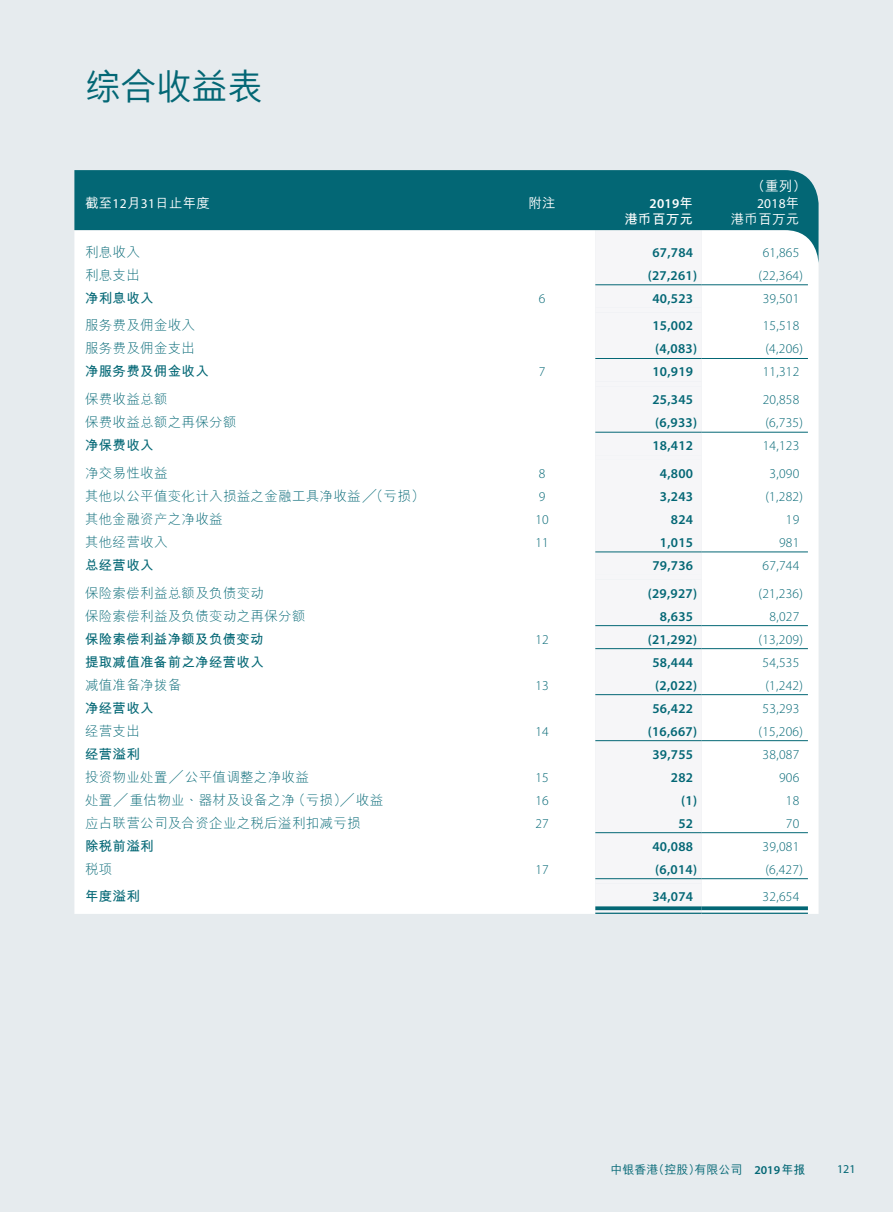
<style>
.page{position:relative;width:893px;height:1212px;background:#e6ebee}
.page>*{position:absolute;margin:0;border:0;box-sizing:border-box;transform-origin:0 0}
.t1{font:500 36px "M Hei HKS";letter-spacing:-.01em;color:#036775}
.t2{font:300 13.5px "M Hei HKS";letter-spacing:.02em;color:#036775}
.t3{font:300 13.5px "Myriad Pro";letter-spacing:.02em;color:#036775}
.t4{font:600 13.5px "Myriad Pro";letter-spacing:.02em;color:#036775}
.t5{font:700 13.5px "M Hei HKS";letter-spacing:.02em;color:#036775}
.t6{font:500 13.5px "M Hei HKS";letter-spacing:.02em;color:#fff}
.t7{font:600 13.5px "Myriad Pro";color:#fff}
.t8{font:13.5px "Myriad Pro";color:#fff}
.t9{font:700 13.5px "M Hei HKS";letter-spacing:.02em;color:#fff}
.t10{font:500 12px "M Hei HKS";color:#036775}
.t11{font:12px "Myriad Pro";color:#036775}
.s1{font-family:"Myriad Pro";font-weight:400}
.s2{font-family:"M Hei HKS";font-weight:700}
.s3{font-family:"M Hei HKS";font-weight:500}
.s4{font-family:"Myriad Pro";font-weight:600}
.s5{font-weight:700}
</style>
<div class="page">
<div style="left:74px;top:264px;width:745px;height:650px;background:#fff"></div>
<div style="left:595px;top:264px;width:107px;height:649px;background:#f6f6f8"></div>
<div style="left:595px;top:308px;width:107px;height:575px;background:#f6f6f8"></div>
<hr style="left:595px;top:284px;width:107px;height:1px;background:#036775">
<hr style="left:702px;top:284px;width:106px;height:1px;background:#036775">
<hr style="left:595px;top:358px;width:107px;height:1px;background:#036775">
<hr style="left:702px;top:358px;width:106px;height:1px;background:#036775">
<hr style="left:595px;top:432px;width:107px;height:1px;background:#036775">
<hr style="left:702px;top:432px;width:106px;height:1px;background:#036775">
<hr style="left:595px;top:551px;width:107px;height:1px;background:#036775">
<hr style="left:702px;top:551px;width:106px;height:1px;background:#036775">
<hr style="left:595px;top:648px;width:107px;height:1px;background:#036775">
<hr style="left:702px;top:648px;width:106px;height:1px;background:#036775">
<hr style="left:595px;top:694px;width:107px;height:1px;background:#036775">
<hr style="left:702px;top:694px;width:106px;height:1px;background:#036775">
<hr style="left:595px;top:740px;width:107px;height:1px;background:#036775">
<hr style="left:702px;top:740px;width:106px;height:1px;background:#036775">
<hr style="left:595px;top:832px;width:107px;height:1px;background:#036775">
<hr style="left:702px;top:832px;width:106px;height:1px;background:#036775">
<hr style="left:595px;top:625px;width:107px;height:1px;background:#036775">
<hr style="left:702px;top:625px;width:106px;height:1px;background:#036775">
<hr style="left:595px;top:878px;width:107px;height:1px;background:#036775">
<hr style="left:702px;top:878px;width:106px;height:1px;background:#036775">
<svg style="left:74px;top:170px;width:745px;height:94px;background:#5d9da6"></svg>
<svg style="left:595px;top:906px;width:107px;height:4px"></svg>
<hr style="left:595px;top:913px;width:107px;height:1px;background:#036775">
<svg style="left:702px;top:906px;width:106px;height:4px"></svg>
<hr style="left:702px;top:913px;width:106px;height:1px;background:#036775">
<h1 class="t1" style="left:85px;top:61px;width:180px">綜合收益表</h1>
<p class="t6" style="left:751px;top:176px;width:56px">（重列）</p>
<p class="t6" style="left:85px;top:193px;width:127px">截至<span class="s1">12</span>月<span class="s1">31</span>日止年度</p>
<p class="t6" style="left:528px;top:193px;width:29px">附註</p>
<p class="t7" style="left:650px;top:194px;width:45px">2019<span class="s2">年</span></p>
<p class="t8" style="left:757px;top:195px;width:44px">2018<span class="s3">年</span></p>
<p class="t9" style="left:624px;top:209px;width:70px">港幣百萬元</p>
<p class="t6" style="left:731px;top:209px;width:70px">港幣百萬元</p>
<p class="t2" style="left:85px;top:242px;width:56px">利息收入</p>
<p class="t4" style="left:652px;top:243px;width:42px">67,784</p>
<p class="t3" style="left:763px;top:244px;width:38px">61,865</p>
<p class="t2" style="left:85px;top:265px;width:56px">利息支出</p>
<p class="t4" style="left:648px;top:267px;width:51px">(27,261)</p>
<p class="t3" style="left:758px;top:267px;width:46px">(22,364)</p>
<p class="t5" style="left:85px;top:288px;width:70px">淨利息收入</p>
<p class="t3" style="left:539px;top:290px;width:8px">6</p>
<p class="t4" style="left:652px;top:290px;width:42px">40,523</p>
<p class="t3" style="left:763px;top:290px;width:38px">39,501</p>
<p class="t2" style="left:85px;top:316px;width:112px">服務費及佣金收入</p>
<p class="t4" style="left:652px;top:317px;width:42px">15,002</p>
<p class="t3" style="left:763px;top:318px;width:38px">15,518</p>
<p class="t2" style="left:85px;top:339px;width:112px">服務費及佣金支出</p>
<p class="t4" style="left:655px;top:340px;width:43px">(4,083)</p>
<p class="t3" style="left:765px;top:341px;width:39px">(4,206)</p>
<p class="t5" style="left:85px;top:362px;width:125px">淨服務費及佣金收入</p>
<p class="t3" style="left:539px;top:364px;width:8px">7</p>
<p class="t4" style="left:652px;top:363px;width:42px">10,919</p>
<p class="t3" style="left:763px;top:364px;width:38px">11,312</p>
<p class="t2" style="left:85px;top:390px;width:84px">保費收益總額</p>
<p class="t4" style="left:652px;top:391px;width:42px">25,345</p>
<p class="t3" style="left:763px;top:391px;width:38px">20,858</p>
<p class="t2" style="left:85px;top:413px;width:153px">保費收益總額之再保分額</p>
<p class="t4" style="left:655px;top:414px;width:43px">(6,933)</p>
<p class="t3" style="left:765px;top:414px;width:39px">(6,735)</p>
<p class="t5" style="left:85px;top:435px;width:70px">淨保費收入</p>
<p class="t4" style="left:652px;top:437px;width:42px">18,412</p>
<p class="t3" style="left:763px;top:437px;width:38px">14,123</p>
<p class="t2" style="left:85px;top:463px;width:84px">淨交易性收益</p>
<p class="t3" style="left:539px;top:465px;width:8px">8</p>
<p class="t4" style="left:660px;top:465px;width:35px">4,800</p>
<p class="t3" style="left:769px;top:465px;width:31px">3,090</p>
<p class="t2" style="left:85px;top:486px;width:341px">其他以公平值變化計入損益之金融工具淨收益 ╱（虧損）</p>
<p class="t3" style="left:539px;top:488px;width:8px">9</p>
<p class="t4" style="left:660px;top:488px;width:35px">3,243</p>
<p class="t3" style="left:765px;top:488px;width:39px">(1,282)</p>
<p class="t2" style="left:85px;top:509px;width:139px">其他金融資產之淨收益</p>
<p class="t3" style="left:535px;top:511px;width:15px">10</p>
<p class="t4" style="left:671px;top:511px;width:24px">824</p>
<p class="t3" style="left:786px;top:511px;width:15px">19</p>
<p class="t2" style="left:85px;top:532px;width:84px">其他經營收入</p>
<p class="t3" style="left:535px;top:534px;width:15px">11</p>
<p class="t4" style="left:660px;top:534px;width:35px">1,015</p>
<p class="t3" style="left:779px;top:534px;width:22px">981</p>
<p class="t5" style="left:85px;top:555px;width:70px">總經營收入</p>
<p class="t4" style="left:652px;top:557px;width:42px">79,736</p>
<p class="t3" style="left:763px;top:557px;width:38px">67,744</p>
<p class="t2" style="left:85px;top:583px;width:181px">保險索償利益總額及負債變動</p>
<p class="t4" style="left:648px;top:584px;width:51px">(29,927)</p>
<p class="t3" style="left:758px;top:585px;width:46px">(21,236)</p>
<p class="t2" style="left:85px;top:606px;width:222px">保險索償利益及負債變動之再保分額</p>
<p class="t4" style="left:660px;top:607px;width:35px">8,635</p>
<p class="t3" style="left:769px;top:608px;width:31px">8,027</p>
<p class="t5" style="left:85px;top:629px;width:180px">保險索償利益淨額及負債變動</p>
<p class="t3" style="left:535px;top:631px;width:15px">12</p>
<p class="t4" style="left:648px;top:630px;width:51px">(21,292)</p>
<p class="t3" style="left:758px;top:631px;width:46px">(13,209)</p>
<p class="t5" style="left:85px;top:652px;width:180px">提取減值準備前之淨經營收入</p>
<p class="t4" style="left:652px;top:653px;width:42px">58,444</p>
<p class="t3" style="left:763px;top:654px;width:38px">54,535</p>
<p class="t2" style="left:85px;top:675px;width:98px">減值準備淨撥備</p>
<p class="t3" style="left:535px;top:677px;width:15px">13</p>
<p class="t4" style="left:655px;top:676px;width:43px">(2,022)</p>
<p class="t3" style="left:765px;top:677px;width:39px">(1,242)</p>
<p class="t5" style="left:85px;top:698px;width:70px">淨經營收入</p>
<p class="t4" style="left:652px;top:699px;width:42px">56,422</p>
<p class="t3" style="left:763px;top:700px;width:38px">53,293</p>
<p class="t2" style="left:85px;top:721px;width:56px">經營支出</p>
<p class="t3" style="left:535px;top:723px;width:15px">14</p>
<p class="t4" style="left:648px;top:722px;width:51px">(16,667)</p>
<p class="t3" style="left:758px;top:723px;width:46px">(15,206)</p>
<p class="t5" style="left:85px;top:744px;width:56px">經營溢利</p>
<p class="t4" style="left:652px;top:745px;width:42px">39,755</p>
<p class="t3" style="left:763px;top:746px;width:38px">38,087</p>
<p class="t2" style="left:85px;top:767px;width:225px">投資物業處置╱公平值調整之淨收益</p>
<p class="t3" style="left:535px;top:769px;width:15px">15</p>
<p class="t4" style="left:671px;top:768px;width:24px">282</p>
<p class="t3" style="left:779px;top:769px;width:22px">906</p>
<p class="t2" style="left:85px;top:790px;width:300px">處置 ╱ 重估物業、器材及設備之淨（虧損）╱ 收益</p>
<p class="t3" style="left:535px;top:792px;width:15px">16</p>
<p class="t4" style="left:681px;top:791px;width:17px">(1)</p>
<p class="t3" style="left:786px;top:792px;width:15px">18</p>
<p class="t2" style="left:85px;top:813px;width:277px">應佔聯營公司及合資企業之稅後溢利扣減虧損</p>
<p class="t3" style="left:535px;top:815px;width:15px">27</p>
<p class="t4" style="left:678px;top:814px;width:16px">52</p>
<p class="t3" style="left:786px;top:815px;width:15px">70</p>
<p class="t5" style="left:85px;top:836px;width:70px">除稅前溢利</p>
<p class="t4" style="left:652px;top:837px;width:42px">40,088</p>
<p class="t3" style="left:763px;top:838px;width:38px">39,081</p>
<p class="t2" style="left:85px;top:859px;width:29px">稅項</p>
<p class="t3" style="left:535px;top:861px;width:15px">17</p>
<p class="t4" style="left:655px;top:860px;width:43px">(6,014)</p>
<p class="t3" style="left:765px;top:861px;width:39px">(6,427)</p>
<p class="t5" style="left:85px;top:886px;width:56px">年度溢利</p>
<p class="t4" style="left:652px;top:888px;width:42px">34,074</p>
<p class="t3" style="left:763px;top:889px;width:38px">32,654</p>
<p class="t10" style="left:610px;top:1160px;width:196px">中銀香港（控股）有限公司 <span class="s4">2019</span><span class="s5">年報</span></p>
<p class="t11" style="left:837px;top:1161px;width:20px">121</p>
</div>
